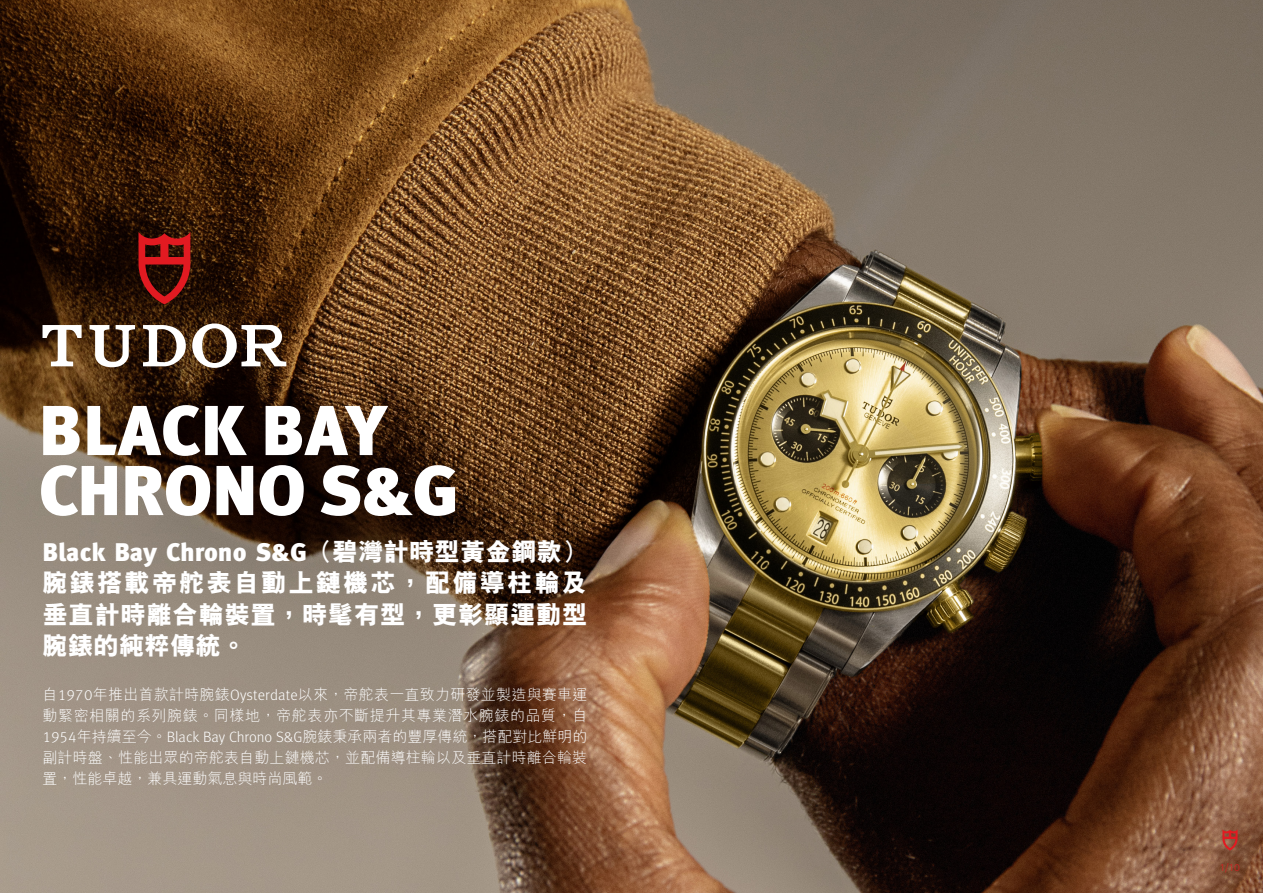
<style>
.page{position:relative;width:1263px;height:893px;background:#fff}
.page>*{position:absolute;margin:0;border:0;box-sizing:border-box;transform-origin:0 0}
._2017_NomMontre{font:900 70.5px/60px "Meta Pro";letter-spacing:-.01em;color:#fff}
._2017_Chapeau_EN{font:800 25.5px/31.5px "M Hei HK";letter-spacing:.02em;color:#fff;text-align:justify}
._2017_Chapeau_EN-2{font:300 15px/21px "M Hei HK";letter-spacing:.01em;color:#fff;text-align:justify}
.t1{font:300 10.5px "Meta Pro";color:#e21a21}
.s1{font-family:"Meta Pro";font-weight:900}
.s2{font-family:"Meta Pro"}
</style>
<div class="page">
<img style="left:0;top:0;width:1263px;height:893px">
<svg style="left:139px;top:232px;width:51px;height:72px;background:#791310"></svg>
<svg style="left:90px;top:325px;width:45px;height:42px"></svg>
<svg style="left:43px;top:325px;width:39px;height:41px"></svg>
<svg style="left:143px;top:323px;width:143px;height:45px"></svg>
<svg style="left:1222px;top:829px;width:15px;height:21px"></svg>
<p class="_2017_NomMontre" style="left:39px;top:397px;width:422px">BLACK BAY<br>CHRONO S&amp;G</p>
<p class="_2017_Chapeau_EN" style="left:43px;top:536px;width:547px"><span class="s1">Black Bay Chrono S&amp;G</span>（碧灣計時型黃金鋼款）腕錶搭載帝舵表自動上鏈機芯，配備導柱輪及垂直計時離合輪裝置，時髦有型，更彰顯運動型腕錶的純粹傳統。</p>
<p class="_2017_Chapeau_EN-2" style="left:43px;top:684px;width:546px">自<span class="s2">1970</span>年推出首款計時腕錶<span class="s2">Oysterdate</span>以來，帝舵表一直致力研發並製造與賽車運動緊密相關的系列腕錶。同樣地，帝舵表亦不斷提升其專業潛水腕錶的品質，自<span class="s2">1954</span>年持續至今。<span class="s2">Black Bay Chrono S&amp;G</span>腕錶秉承兩者的豐厚傳統，搭配對比鮮明的副計時盤、性能出眾的帝舵表自動上鏈機芯，並配備導柱輪以及垂直計時離合輪裝置，性能卓越，兼具運動氣息與時尚風範。</p>
<p class="t1" style="left:1220px;top:860px;width:21px">1/10</p>
</div>
